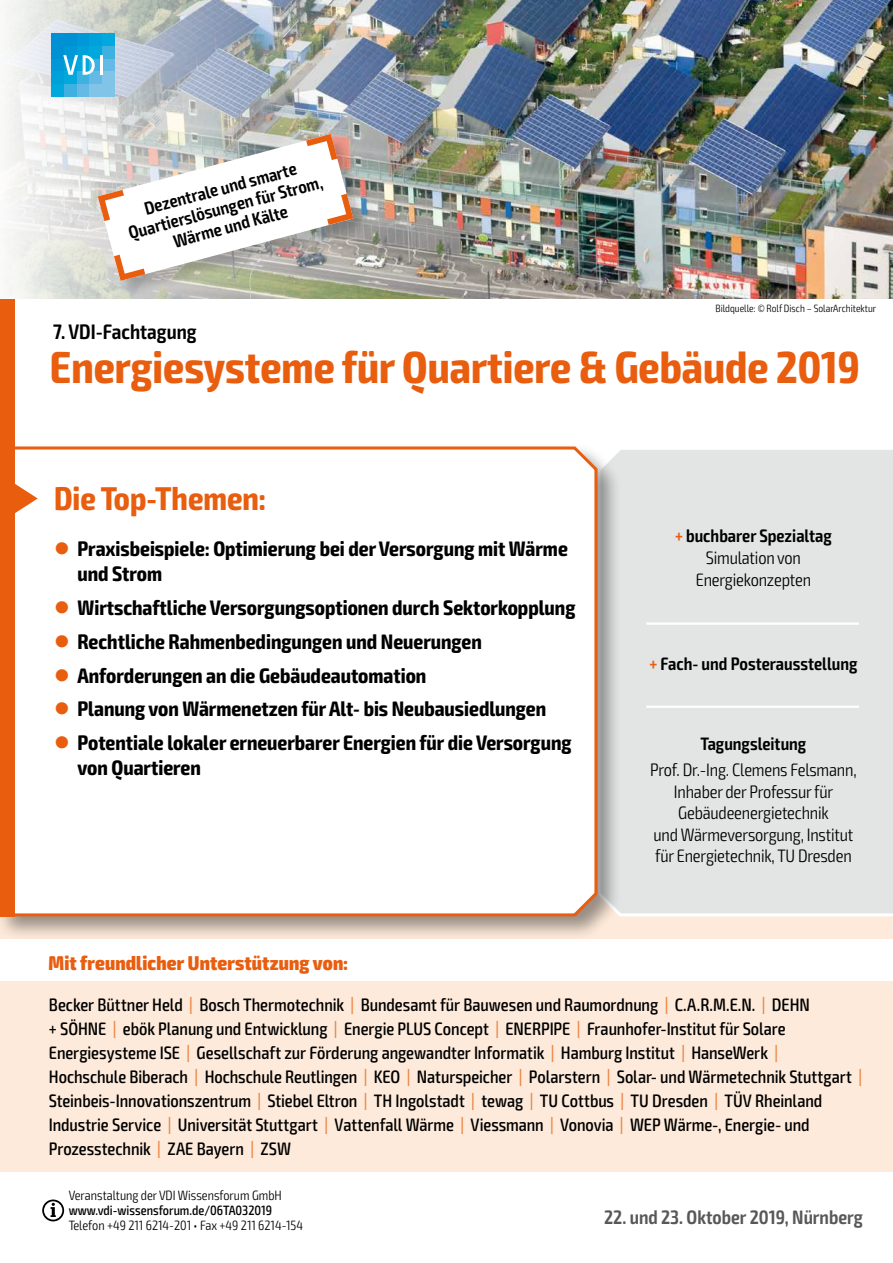
<style>
.page{position:relative;width:893px;height:1263px;background:#fff}
.page>*{position:absolute;margin:0;border:0;box-sizing:border-box;transform-origin:0 0}
.t1{font:700 condensed 45px "Exo 2";color:#e95d0f}
.t2{font:700 condensed 33px "Exo 2";color:#e95d0f}
.t3{font:700 condensed 21px/25.2px "Exo 2";color:#000}
.t4{font:600 condensed 21px "Exo 2";color:#000}
.t5{font:800 condensed 20.1px "Exo 2";letter-spacing:.01em;color:#e95d0f}
.t6{font:600 condensed 19.5px "Exo 2";color:#58585a}
.t7{font:500 condensed 18px/24px "Exo 2";letter-spacing:-.005em;color:#000}
.t8{font:300 condensed 18px/21.6px "Exo 2";letter-spacing:-.01em;color:#000;text-align:center}
.t9{font:600 condensed 18px/19.5px "Exo 2";color:#000;text-align:center}
.t10{font:300 condensed 13.5px "Exo 2";color:#000}
.t11{font:500 condensed 13.5px "Exo 2";color:#000}
.t12{font:300 condensed 10.5px "Exo 2";color:#000}
.s1{color:#e95d0f}
.s2{font-weight:600;color:#e95d0f}
.s3{font-weight:600}
.s4{color:#ee813c}
</style>
<div class="page">
<div style="left:622px;top:450px;width:271px;height:468px;background:#e3e4e4"></div>
<div style="left:0;top:443px;width:622px;height:498px;background:#000;opacity:.4"></div>
<svg style="left:0;top:445px;width:599px;height:473px"></svg>
<svg style="left:14px;top:299px;width:24px;height:617px"></svg>
<svg style="left:42px;top:1199px;width:22px;height:22px"></svg>
<div style="left:0;top:981px;width:893px;height:191px;background:#fdeada"></div>
<div style="left:0;top:299px;width:14px;height:617px;background:#e95d0f"></div>
<img style="left:622px;top:0;width:271px;height:299px">
<hr style="left:646px;top:706px;width:213px;height:2px;background:#fff">
<hr style="left:646px;top:622px;width:213px;height:3px;background:#fff">
<img style="left:5px;top:0;width:617px;height:299px">
<div style="left:51px;top:84px;width:13px;height:13px;background:#00a8de"></div>
<div style="left:64px;top:84px;width:13px;height:13px;background:#3fb1e1"></div>
<div style="left:77px;top:84px;width:12px;height:13px;background:#64bae5"></div>
<div style="left:89px;top:84px;width:13px;height:13px;background:#80c4e8"></div>
<div style="left:102px;top:84px;width:13px;height:13px;background:#80c4e8"></div>
<div style="left:51px;top:71px;width:13px;height:13px;background:#00a0da"></div>
<div style="left:64px;top:71px;width:13px;height:13px;background:#00a8de"></div>
<div style="left:77px;top:71px;width:12px;height:13px;background:#3fb1e1"></div>
<div style="left:89px;top:71px;width:13px;height:13px;background:#64bae5"></div>
<div style="left:102px;top:71px;width:13px;height:13px;background:#80c4e8"></div>
<div style="left:51px;top:59px;width:13px;height:12px;background:#0098d7"></div>
<div style="left:89px;top:59px;width:13px;height:12px;background:#3fb1e1"></div>
<div style="left:102px;top:59px;width:13px;height:12px;background:#64bae5"></div>
<div style="left:51px;top:46px;width:13px;height:13px;background:#0090d4"></div>
<div style="left:64px;top:46px;width:13px;height:13px;background:#0098d7"></div>
<div style="left:77px;top:46px;width:12px;height:13px;background:#00a0da"></div>
<div style="left:89px;top:46px;width:13px;height:13px;background:#00a8de"></div>
<div style="left:102px;top:46px;width:13px;height:13px;background:#3fb1e1"></div>
<div style="left:51px;top:33px;width:13px;height:13px;background:#0090d4"></div>
<div style="left:64px;top:33px;width:13px;height:13px;background:#0090d4"></div>
<div style="left:77px;top:33px;width:12px;height:13px;background:#0098d7"></div>
<div style="left:89px;top:33px;width:13px;height:13px;background:#00a0da"></div>
<div style="left:102px;top:33px;width:13px;height:13px;background:#00a8de"></div>
<svg style="left:63px;top:55px;width:32px;height:20px"></svg>
<hr style="left:100px;top:55px;width:3px;height:20px;background:#fff">
<div style="left:98px;top:135px;width:273px;height:163px;background:#000;opacity:.2"></div>
<svg style="left:98px;top:134px;width:255px;height:147px"></svg>
<p class="t9" style="left:121px;top:205px;width:202px;rotate:-15deg">Dezentrale und smarte<br>Quartierslösungen für Strom,<br>Wärme und Kälte</p>
<p class="t12" style="left:715px;top:302px;width:162px">Bildquelle: © Rolf Disch – SolarArchitektur</p>
<p class="t4" style="left:53px;top:319px;width:145px">7. VDI-Fachtagung</p>
<h1 class="t1" style="left:50px;top:340px;width:811px">Energiesysteme für Quartiere &amp; Gebäude 2019</h1>
<h2 class="t2" style="left:54px;top:479px;width:214px">Die Top-Themen:</h2>
<p class="t3" style="left:77px;top:537px;width:492px;text-indent:-23px"><span class="s1">●</span> Praxisbeispiele: Optimierung bei der Versorgung mit Wärme und Strom</p>
<p class="t3" style="left:54px;top:596px;width:523px"><span class="s1">●</span> Wirtschaftliche Versorgungsoptionen durch Sektorkopplung</p>
<p class="t3" style="left:54px;top:629px;width:429px"><span class="s1">●</span> Rechtliche Rahmenbedingungen und Neuerungen</p>
<p class="t3" style="left:54px;top:663px;width:374px"><span class="s1">●</span> Anforderungen an die Gebäudeautomation</p>
<p class="t3" style="left:54px;top:697px;width:494px"><span class="s1">●</span> Planung von Wärmenetzen für Alt- bis Neubausiedlungen</p>
<p class="t3" style="left:77px;top:730px;width:496px;text-indent:-23px"><span class="s1">●</span> Potentiale lokaler erneuerbarer Energien für die Versorgung von Quartieren</p>
<p class="t8" style="left:675px;top:526px;width:158px"><span class="s2">+</span> <span class="s3">buchbarer Spezialtag<br></span>Simulation von<br>Energiekonzepten</p>
<p class="t9" style="left:649px;top:654px;width:210px"><span class="s1">+</span> Fach- und Posterausstellung</p>
<p class="t9" style="left:700px;top:734px;width:107px">Tagungsleitung</p>
<p class="t8" style="left:650px;top:759px;width:208px">Prof. Dr.-Ing. Clemens Felsmann,<br>Inhaber der Professur für<br>Gebäudeenergietechnik<br>und Wärmeversorgung, Institut für Energietechnik, TU Dresden</p>
<p class="t5" style="left:48px;top:951px;width:301px">Mit freundlicher Unterstützung von:</p>
<p class="t7" style="left:49px;top:993px;width:815px">Becker Büttner Held <span class="s4">|</span> Bosch Thermotechnik <span class="s4">|</span> Bundesamt für Bauwesen und Raumordnung <span class="s4">|</span> C.A.R.M.E.N. <span class="s4">|</span> DEHN<br>+ SÖHNE <span class="s4">|</span> ebök Planung und Entwicklung <span class="s4">|</span> Energie PLUS Concept <span class="s4">|</span> ENERPIPE <span class="s4">|</span> Fraunhofer-Institut für Solare Energiesysteme ISE <span class="s4">|</span> Gesellschaft zur Förderung angewandter Informatik <span class="s4">|</span> Hamburg Institut <span class="s4">|</span> HanseWerk <span class="s4">|<br></span>Hochschule Biberach <span class="s4">|</span> Hochschule Reutlingen <span class="s4">|</span> KEO <span class="s4">|</span> Naturspeicher <span class="s4">|</span> Polarstern <span class="s4">|</span> Solar- und Wärmetechnik Stuttgart <span class="s4">| </span>Steinbeis-Innovationszentrum <span class="s4">|</span> Stiebel Eltron <span class="s4">|</span> TH Ingolstadt <span class="s4">|</span> tewag <span class="s4">|</span> TU Cottbus <span class="s4">|</span> TU Dresden <span class="s4">|</span> TÜV Rheinland Industrie Service <span class="s4">|</span> Universität Stuttgart <span class="s4">|</span> Vattenfall Wärme <span class="s4">|</span> Viessmann <span class="s4">|</span> Vonovia <span class="s4">|</span> WEP Wärme-, Energie- und Prozesstechnik <span class="s4">|</span> ZAE Bayern <span class="s4">|</span> ZSW</p>
<p class="t10" style="left:69px;top:1187px;width:215px">Veranstaltung der VDI Wissensforum GmbH</p>
<p class="t11" style="left:69px;top:1202px;width:205px">www.vdi-wissensforum.de/06TA032019</p>
<p class="t10" style="left:69px;top:1217px;width:236px">Telefon +49 211 6214-201 • Fax +49 211 6214-154</p>
<p class="t6" style="left:604px;top:1205px;width:260px">22. und 23. Oktober 2019, Nürnberg</p>
</div>
